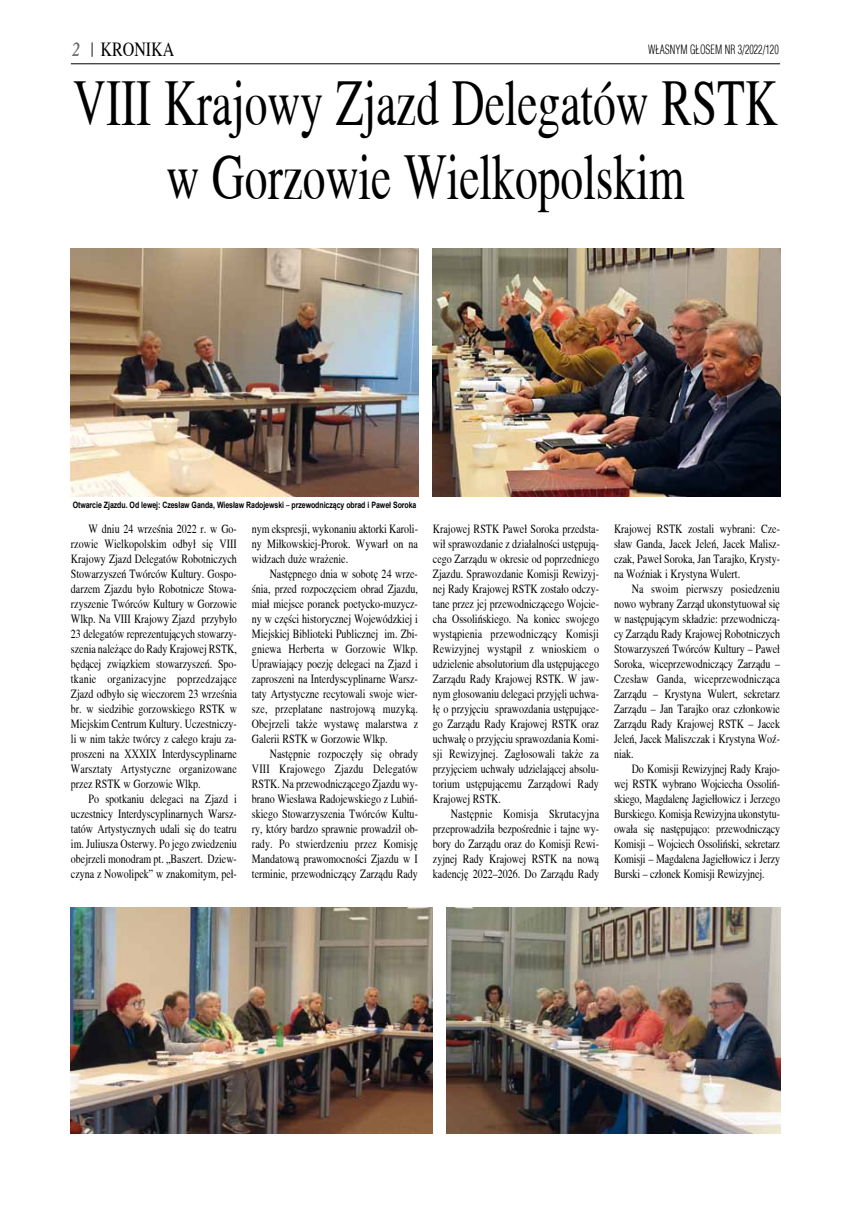
<style>
.page{position:relative;width:851px;height:1205px;background:#fff}
.page>*{position:absolute;margin:0;border:0;box-sizing:border-box;transform-origin:0 0}
.t1{font:65px/73.8px "Toronto";color:#000;text-align:center;scale:.7 1}
.t2{font:20px "Toronto";color:#000;scale:.8 1}
.t3{font:12.5px/15px "Toronto";color:#000;text-align:justify;scale:.8 1}
.t4{font:300 12.5px "Switzerland Cond";color:#000;scale:.8 1}
.t5{font:700 8.75px "Arial";letter-spacing:-.01em;color:#000;scale:.8 1}
.s1{font-style:italic;color:#707172}
.s2{font-family:"Fujiyama";font-weight:400}
</style>
<div class="page">
<hr style="left:71px;top:64px;width:709px;height:1px;background:#000">
<svg style="left:92px;top:43px;width:1px;height:14px"></svg>
<img style="left:446px;top:907px;width:334px;height:226px">
<img style="left:71px;top:907px;width:361px;height:226px">
<img style="left:71px;top:248px;width:347px;height:248px">
<img style="left:432px;top:248px;width:348px;height:248px">
<h2 class="t2" style="left:72px;top:38px;width:129px"><span class="s1">2</span> KRONIKA</h2>
<p class="t4" style="left:648px;top:42px;width:165px">W£ASNYM G£OSEM NR 3/2022/120</p>
<h1 class="t1" style="left:73px;top:66px;width:1008px">VIII Krajowy Zjazd Delegatów RSTK w Gorzowie Wielkopolskim</h1>
<p class="t5" style="left:73px;top:499px;width:431px">Otwarcie Zjazdu. Od lewej: Czesław Ganda, Wiesław Radojewski <span class="s2">–</span> przewodniczący obrad i Paweł Soroka</p>
<p class="t3" style="left:71px;top:521px;width:209px;text-indent:18px">W dniu 24 września 2022 r. w Go&shy;rzowie Wielkopolskim odbył się VIII Krajowy Zjazd Delegatów Robotniczych Stowarzyszeń Twórców Kultury. Gospo&shy;darzem Zjazdu było Robotnicze Stowa&shy;rzyszenie Twórców Kultury w Gorzowie Wlkp. Na VIII Krajowy Zjazd przybyło 23 delegatów reprezentujących stowarzy&shy;szenia należące do Rady Krajowej RSTK, będącej związkiem stowarzyszeń. Spo&shy;tkanie organizacyjne poprzedzające Zjazd odbyło się wieczorem 23 września br. w siedzibie gorzowskiego RSTK w Miejskim Centrum Kultury. Uczestniczy&shy;li w nim także twórcy z całego kraju za&shy;proszeni na XXXIX Interdyscyplinarne Warsztaty Artystyczne organizowane przez RSTK w Gorzowie Wlkp.</p>
<p class="t3" style="left:71px;top:791px;width:209px;text-indent:18px">Po spotkaniu delegaci na Zjazd i uczestnicy Interdyscyplinarnych Warsz&shy;tatów Artystycznych udali się do teatru im. Juliusza Osterwy. Po jego zwiedzeniu obejrzeli monodram pt. „Baszert. Dziew&shy;czyna z Nowolipek” w znakomitym, peł-</p>
<p class="t3" style="left:252px;top:521px;width:209px">nym ekspresji, wykonaniu aktorki Karoli&shy;ny Miłkowskiej-Prorok. Wywarł on na widzach duże wrażenie.</p>
<p class="t3" style="left:252px;top:566px;width:209px;text-indent:18px">Następnego dnia w sobotę 24 wrze&shy;śnia, przed rozpoczęciem obrad Zjazdu, miał miejsce poranek poetycko-muzycz&shy;ny w części historycznej Wojewódzkiej i Miejskiej Biblioteki Publicznej im. Zbi&shy;gniewa Herberta w Gorzowie Wlkp.<br>Uprawiający poezję delegaci na Zjazd i zaproszeni na Interdyscyplinarne Warsz&shy;taty Artystyczne recytowali swoje wier&shy;sze, przeplatane nastrojową muzyką.<br>Obejrzeli także wystawę malarstwa z Galerii RSTK w Gorzowie Wlkp.</p>
<p class="t3" style="left:252px;top:746px;width:209px;text-indent:18px">Następnie rozpoczęły się obrady VIII Krajowego Zjazdu Delegatów RSTK. Na przewodniczącego Zjazdu wy&shy;brano Wiesława Radojewskiego z Lubiń&shy;skiego Stowarzyszenia Twórców Kultu&shy;ry, który bardzo sprawnie prowadził ob&shy;rady. Po stwierdzeniu przez Komisję Mandatową prawomocności Zjazdu w I terminie, przewodniczący Zarządu Rady</p>
<p class="t3" style="left:433px;top:521px;width:209px">Krajowej RSTK Paweł Soroka przedsta&shy;wił sprawozdanie z działalności ustępują&shy;cego Zarządu w okresie od poprzedniego Zjazdu. Sprawozdanie Komisji Rewizyj&shy;nej Rady Krajowej RSTK zostało odczy&shy;tane przez jej przewodniczącego Wojcie&shy;cha Ossolińskiego. Na koniec swojego wystąpienia przewodniczący Komisji Rewizyjnej wystąpił z wnioskiem o udzielenie absolutorium dla ustępującego Zarządu Rady Krajowej RSTK. W jaw&shy;nym głosowaniu delegaci przyjęli uchwa&shy;łę o przyjęciu sprawozdania ustępujące&shy;go Zarządu Rady Krajowej RSTK oraz uchwałę o przyjęciu sprawozdania Komi&shy;sji Rewizyjnej. Zagłosowali także za przyjęciem uchwały udzielającej absolu&shy;torium ustępującemu Zarządowi Rady Krajowej RSTK.</p>
<p class="t3" style="left:433px;top:806px;width:209px;text-indent:18px">Następnie Komisja Skrutacyjna przeprowadziła bezpośrednie i tajne wy&shy;bory do Zarządu oraz do Komisji Rewi&shy;zyjnej Rady Krajowej RSTK na nową kadencję 2022–2026. Do Zarządu Rady</p>
<p class="t3" style="left:614px;top:521px;width:209px">Krajowej RSTK zostali wybrani: Cze&shy;sław Ganda, Jacek Jeleń, Jacek Malisz&shy;czak, Paweł Soroka, Jan Tarajko, Krysty&shy;na Woźniak i Krystyna Wulert.</p>
<p class="t3" style="left:614px;top:581px;width:209px;text-indent:18px">Na swoim pierwszy posiedzeniu nowo wybrany Zarząd ukonstytuował się w następującym składzie: przewodniczą&shy;cy Zarządu Rady Krajowej Robotniczych Stowarzyszeń Twórców Kultury – Paweł Soroka, wiceprzewodniczący Zarządu – Czesław Ganda, wiceprzewodnicząca Zarządu – Krystyna Wulert, sekretarz Zarządu – Jan Tarajko oraz członkowie Zarządu Rady Krajowej RSTK – Jacek Jeleń, Jacek Maliszczak i Krystyna Woź&shy;niak.</p>
<p class="t3" style="left:614px;top:761px;width:209px;text-indent:18px">Do Komisji Rewizyjnej Rady Krajo&shy;wej RSTK wybrano Wojciecha Ossoliń&shy;skiego, Magdalenę Jagiełłowicz i Jerzego Burskiego. Komisja Rewizyjna ukonstytu&shy;owała się następująco: przewodniczący Komisji – Wojciech Ossoliński, sekretarz Komisji – Magdalena Jagiełłowicz i Jerzy Burski – członek Komisji Rewizyjnej.</p>
</div>
